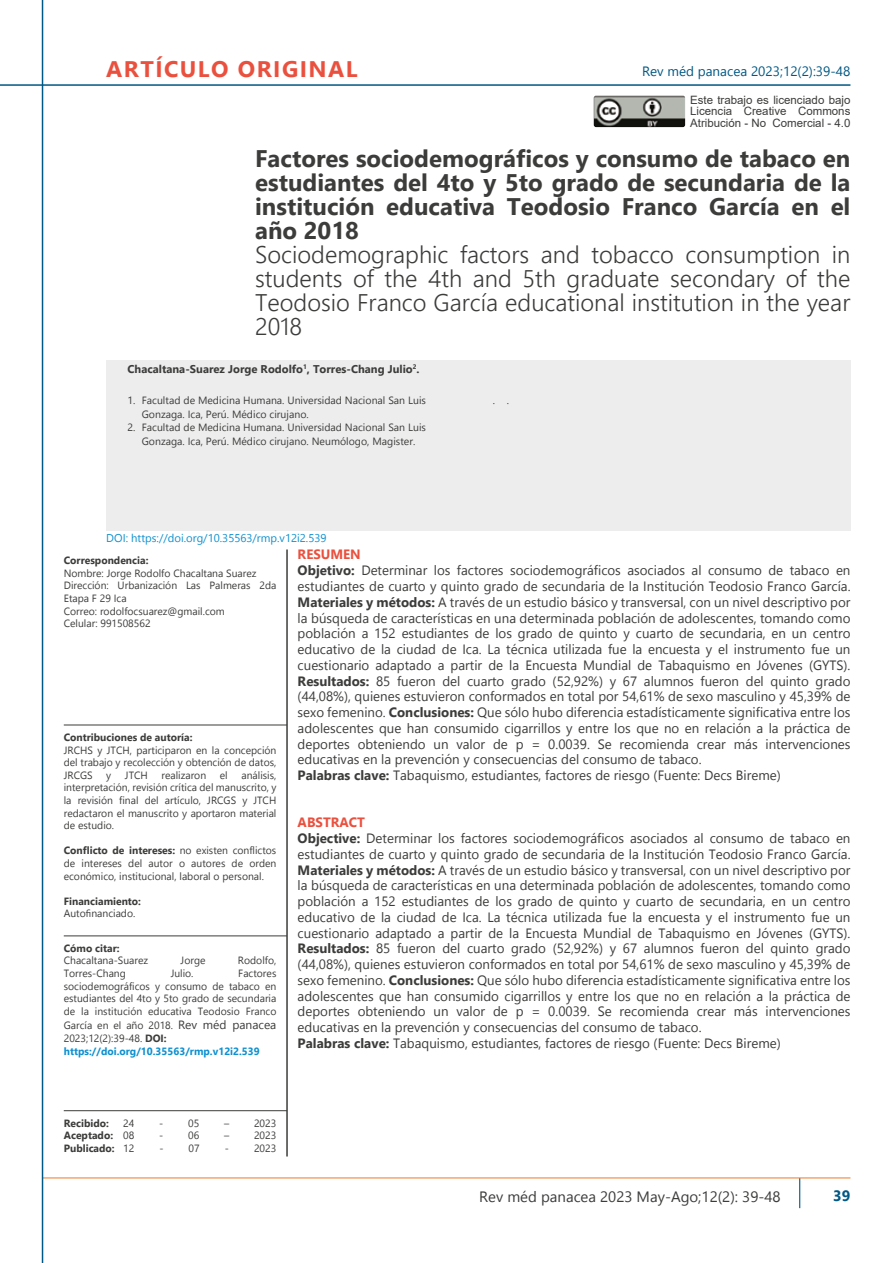
<style>
.page{position:relative;width:893px;height:1263px;background:#fff}
.page>*{position:absolute;margin:0;border:0;box-sizing:border-box;transform-origin:0 0}
.t1{font:300 24px/24px "Nirmala UI";color:#3c3c3b;text-align:justify}
.t2{font:700 24px/24px "Nirmala UI";color:#3c3c3b;text-align:justify}
.t3{font:700 22.5px "Nirmala UI";letter-spacing:.065em;color:#ea503e}
.t4{font:15px "Nirmala UI";color:#3c3c3b}
.t5{font:700 15px "Nirmala UI";color:#005884}
.t6{font:13.5px/15.8px "Nirmala UI";color:#3c3c3b}
.t7{font:13.5px "Nirmala UI";color:#005884}
.t8{font:11.55px/11.6px "Arial";color:#3c3c3b;text-align:justify}
.t9{font:700 11.25px "Nirmala UI";color:#3c3c3b}
.t10{font:11.25px "Nirmala UI";color:#0e90d0}
.t11{font:10.5px/12.6px "Nirmala UI";color:#3c3c3b;text-align:justify}
.t12{font:700 10.5px/12.6px "Nirmala UI";color:#3c3c3b}
.t13{font:700 10.5px/12.6px "Nirmala UI";color:#0e90d0}
.s1{font-weight:700}
.s2{font-weight:400}
.s3{font-family:"Corbel";font-weight:400}
.s4{font-weight:400;color:#3c3c3b}
.s5{font-weight:400;font-size:12px;color:#3c3c3b}
.s6{color:#3c3c3b}
.s7{font-weight:700;color:#ea503e}
</style>
<div class="page">
<img style="left:594px;top:96px;width:91px;height:31px">
<div style="left:106px;top:361px;width:744px;height:170px;background:#ededed"></div>
<hr style="left:799px;top:1178px;width:1px;height:30px;background:#005884">
<hr style="left:0;top:84px;width:850px;height:2px;background:#005884">
<hr style="left:43px;top:1177px;width:807px;height:1px;background:#f1873e">
<hr style="left:42px;top:0;width:1px;height:1263px;background:#005884">
<hr style="left:64px;top:935px;width:223px;height:1px;background:#3c3c3b">
<hr style="left:64px;top:725px;width:223px;height:1px;background:#3c3c3b">
<hr style="left:64px;top:1110px;width:223px;height:1px;background:#3c3c3b">
<hr style="left:286px;top:549px;width:2px;height:607px;background:#3c3c3b">
<h2 class="t3" style="left:106px;top:50px;width:253px">ARTÍCULO ORIGINAL</h2>
<p class="t7" style="left:642px;top:60px;width:210px">Rev méd panacea 2023;12(2):39-48</p>
<p class="t8" style="left:690px;top:94px;width:162px">Este trabajo es licenciado bajo Licencia Creative Commons Atribución - No Comercial - 4.0</p>
<h1 class="t2" style="left:255px;top:145px;width:597px">Factores sociodemográficos y consumo de tabaco en estudiantes del 4to y 5to grado de secundaria de la institución educativa Teodosio Franco García en el año 2018</h1>
<h1 class="t1" style="left:255px;top:241px;width:597px">Sociodemographic factors and tobacco consumption in students of the 4th and 5th graduate secondary of the Teodosio Franco García educational institution in the year 2018</h1>
<p class="t9" style="left:128px;top:360px;width:294px">Chacaltana-Suarez Jorge Rodolfo<sup>1</sup>, Torres-Chang Julio<sup>2</sup>.</p>
<p class="t11" style="left:142px;top:393px;width:286px;line-height:13.5px;text-align:left">Facultad de Medicina Humana. Universidad Nacional San Luis Gonzaga. Ica, Perú. Médico cirujano.<br>Facultad de Medicina Humana. Universidad Nacional San Luis Gonzaga. Ica, Perú. Médico cirujano. Neumólogo, Magister.</p>
<p class="t11" style="left:493px;top:394px;width:18px">. .</p>
<p class="t11" style="left:128px;top:394px;width:9px">1.</p>
<p class="t11" style="left:128px;top:421px;width:9px">2.</p>
<p class="t10" style="left:106px;top:529px;width:222px">DOI: https://doi.org/10.35563/rmp.v12i2.539</p>
<p class="t12" style="left:64px;top:554px;width:86px">Correspondencia:</p>
<p class="t11" style="left:64px;top:566px;width:214px;text-align:left">Nombre: Jorge Rodolfo Chacaltana Suarez<br>Dirección: Urbanización Las Palmeras 2da<br>Etapa F 29 Ica<br>Correo: rodolfocsuarez@gmail.com<br>Celular: 991508562</p>
<p class="t12" style="left:64px;top:730px;width:130px">Contribuciones de autoría:</p>
<p class="t11" style="left:64px;top:743px;width:214px">JRCHS y JTCH, participaron en la concepción del trabajo y recolección y obtención de datos, JRCGS</p>
<p class="t11" style="left:64px;top:768px;width:214px;text-indent:178px">análisis, interpretación, revisión crítica del manuscrito, y la revisión final del artículo, JRCGS y JTCH redactaron el manuscrito y aportaron material de estudio.</p>
<p class="t11" style="left:64px;top:844px;width:214px"><span class="s1">Conflicto de intereses:</span> no existen conflictos de intereses del autor o autores de orden económico, institucional, laboral o personal.</p>
<p class="t12" style="left:64px;top:894px;width:79px">Financiamiento:<br><span class="s2">Auto</span><span class="s3">fi</span><span class="s2">nanciado.</span></p>
<p class="t12" style="left:64px;top:941px;width:57px">Cómo citar:</p>
<p class="t11" style="left:64px;top:954px;width:86px">Chacaltana-Suarez</p>
<p class="t11" style="left:181px;top:954px;width:26px">Jorge</p>
<p class="t11" style="left:238px;top:954px;width:40px">Rodolfo,</p>
<p class="t11" style="left:64px;top:966px;width:64px">Torres-Chang</p>
<p class="t11" style="left:171px;top:966px;width:24px">Julio.</p>
<p class="t11" style="left:106px;top:768px;width:7px">y</p>
<p class="t11" style="left:125px;top:768px;width:24px">JTCH</p>
<p class="t11" style="left:161px;top:768px;width:46px">realizaron</p>
<p class="t11" style="left:220px;top:768px;width:9px">el</p>
<p class="t11" style="left:64px;top:966px;width:214px;text-indent:175px">Factores sociodemográficos y consumo de tabaco en estudiantes del 4to y 5to grado de secundaria de la institución educativa Teodosio Franco</p>
<p class="t13" style="left:64px;top:1019px;width:214px"><span class="s4">García en el año 2018.</span> <span class="s5">Rev méd panacea<br></span><span class="s4">2023;12(2):39-48.</span> <span class="s6">DOI: </span>https://doi.org/10.35563/rmp.v12i2.539</p>
<p class="t6" style="left:298px;top:546px;width:554px"><span class="s7">RESUMEN<br></span><span class="s1">Objetivo:</span> Determinar los factores sociodemográficos asociados al consumo de tabaco en estudiantes de cuarto y quinto grado de secundaria de la Institución Teodosio Franco García.<br><span class="s1">Materiales y métodos:</span> A través de un estudio básico y transversal, con un nivel descriptivo por la búsqueda de características en una determinada población de adolescentes, tomando como población a 152 estudiantes de los grado de quinto y cuarto de secundaria, en un centro educativo de la ciudad de Ica. La técnica utilizada fue la encuesta y el instrumento fue un cuestionario adaptado a partir de la Encuesta Mundial de Tabaquismo en Jóvenes (GYTS).<br><span class="s1">Resultados:</span> 85 fueron del cuarto grado (52,92%) y 67 alumnos fueron del quinto grado (44,08%), quienes estuvieron conformados en total por 54,61% de sexo masculino y 45,39% de sexo femenino. <span class="s1">Conclusiones:</span> Que sólo hubo diferencia estadísticamente significativa entre los adolescentes que han consumido cigarrillos y entre los que no en relación a la práctica de deportes obteniendo un valor de p = 0.0039. Se recomienda crear más intervenciones educativas en la prevención y consecuencias del consumo de tabaco.<br><span class="s1">Palabras clave:</span> Tabaquismo, estudiantes, factores de riesgo (Fuente: Decs Bireme)</p>
<p class="t6" style="left:298px;top:814px;width:554px"><span class="s7">ABSTRACT<br></span><span class="s1">Objective:</span> Determinar los factores sociodemográficos asociados al consumo de tabaco en estudiantes de cuarto y quinto grado de secundaria de la Institución Teodosio Franco García.<br><span class="s1">Materiales y métodos:</span> A través de un estudio básico y transversal, con un nivel descriptivo por la búsqueda de características en una determinada población de adolescentes, tomando como población a 152 estudiantes de los grado de quinto y cuarto de secundaria, en un centro educativo de la ciudad de Ica. La técnica utilizada fue la encuesta y el instrumento fue un cuestionario adaptado a partir de la Encuesta Mundial de Tabaquismo en Jóvenes (GYTS).<br><span class="s1">Resultados:</span> 85 fueron del cuarto grado (52,92%) y 67 alumnos fueron del quinto grado (44,08%), quienes estuvieron conformados en total por 54,61% de sexo masculino y 45,39% de sexo femenino. <span class="s1">Conclusiones:</span> Que sólo hubo diferencia estadísticamente significativa entre los adolescentes que han consumido cigarrillos y entre los que no en relación a la práctica de deportes obteniendo un valor de p = 0.0039. Se recomienda crear más intervenciones educativas en la prevención y consecuencias del consumo de tabaco.<br><span class="s1">Palabras clave:</span> Tabaquismo, estudiantes, factores de riesgo (Fuente: Decs Bireme)</p>
<p class="t12" style="left:64px;top:1116px;width:47px">Recibido:</p>
<p class="t11" style="left:123px;top:1116px;width:13px">24</p>
<p class="t11" style="left:159px;top:1116px;width:42px">- 05</p>
<p class="t11" style="left:224px;top:1116px;width:54px">– 2023</p>
<p class="t12" style="left:64px;top:1129px;width:72px">Aceptado: <span class="s2">08</span></p>
<p class="t11" style="left:159px;top:1128px;width:42px">- 06</p>
<p class="t11" style="left:224px;top:1128px;width:54px">– 2023</p>
<p class="t12" style="left:64px;top:1141px;width:72px">Publicado: <span class="s2">12</span></p>
<p class="t11" style="left:159px;top:1141px;width:42px">- 07</p>
<p class="t11" style="left:225px;top:1141px;width:53px">- 2023</p>
<p class="t4" style="left:479px;top:1184px;width:303px">Rev méd panacea 2023 May-Ago;12(2): 39-48</p>
<p class="t5" style="left:833px;top:1183px;width:19px">39</p>
</div>
